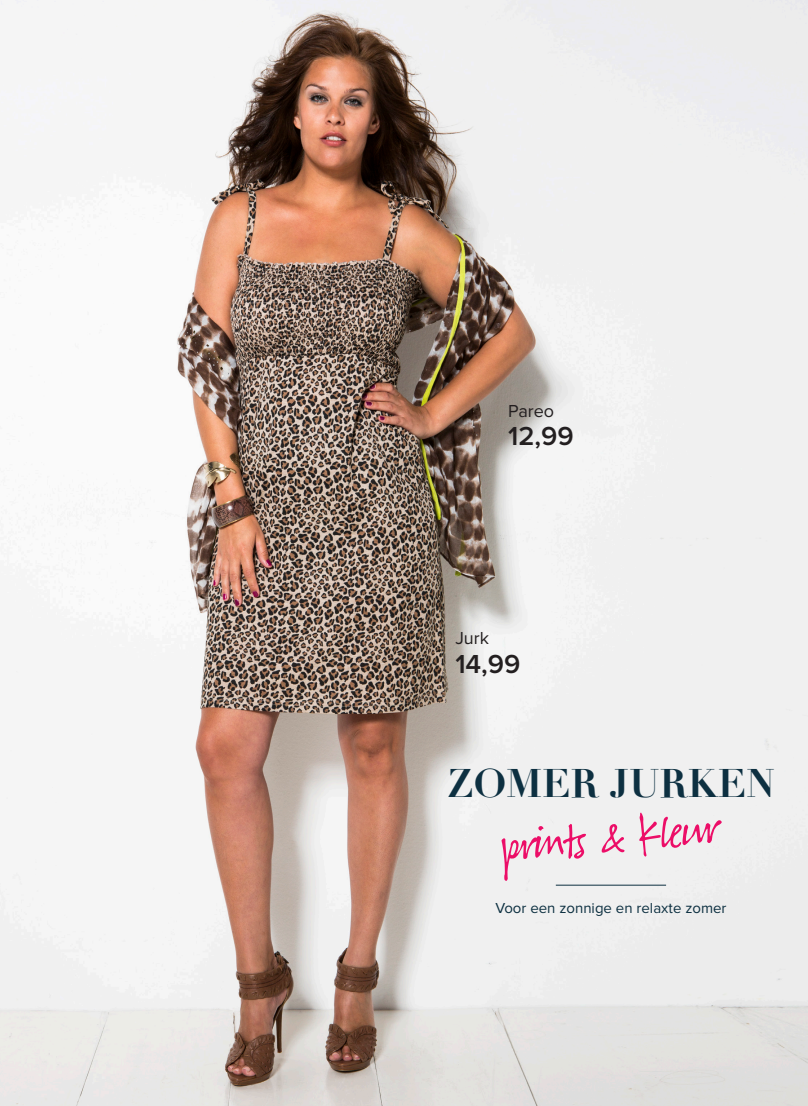
<style>
.page{position:relative;width:808px;height:1106px;background:#fff}
.page>*{position:absolute;margin:0;border:0;box-sizing:border-box;transform-origin:0 0}
.t1{font:60px "Suomi Hand Script";color:#ec0e68}
.t2{font:700 39px "Didot";color:#0d3041}
.t3{font:600 27px "Proxima Nova";color:#231f20}
.t4{font:18px "Proxima Nova";color:#231f20}
.t5{font:15px "Proxima Nova";color:#0d3041}
</style>
<div class="page">
<img style="left:0;top:0;width:808px;height:1106px">
<hr style="left:556px;top:884px;width:110px;height:1px;background:#0d3041">
<p class="t4" style="left:508px;top:402px;width:48px">Pareo</p>
<p class="t3" style="left:508px;top:424px;width:67px">12,99</p>
<p class="t4" style="left:455px;top:630px;width:35px">Jurk</p>
<p class="t3" style="left:455px;top:651px;width:66px">14,99</p>
<p class="t2" style="left:447px;top:759px;width:329px">ZOMER JURKEN</p>
<p class="t1" style="left:497px;top:815px;width:213px;rotate:-5deg">pr ints &amp; kleur</p>
<p class="t5" style="left:495px;top:901px;width:233px">Voor een zonnige en relaxte zomer</p>
</div>
